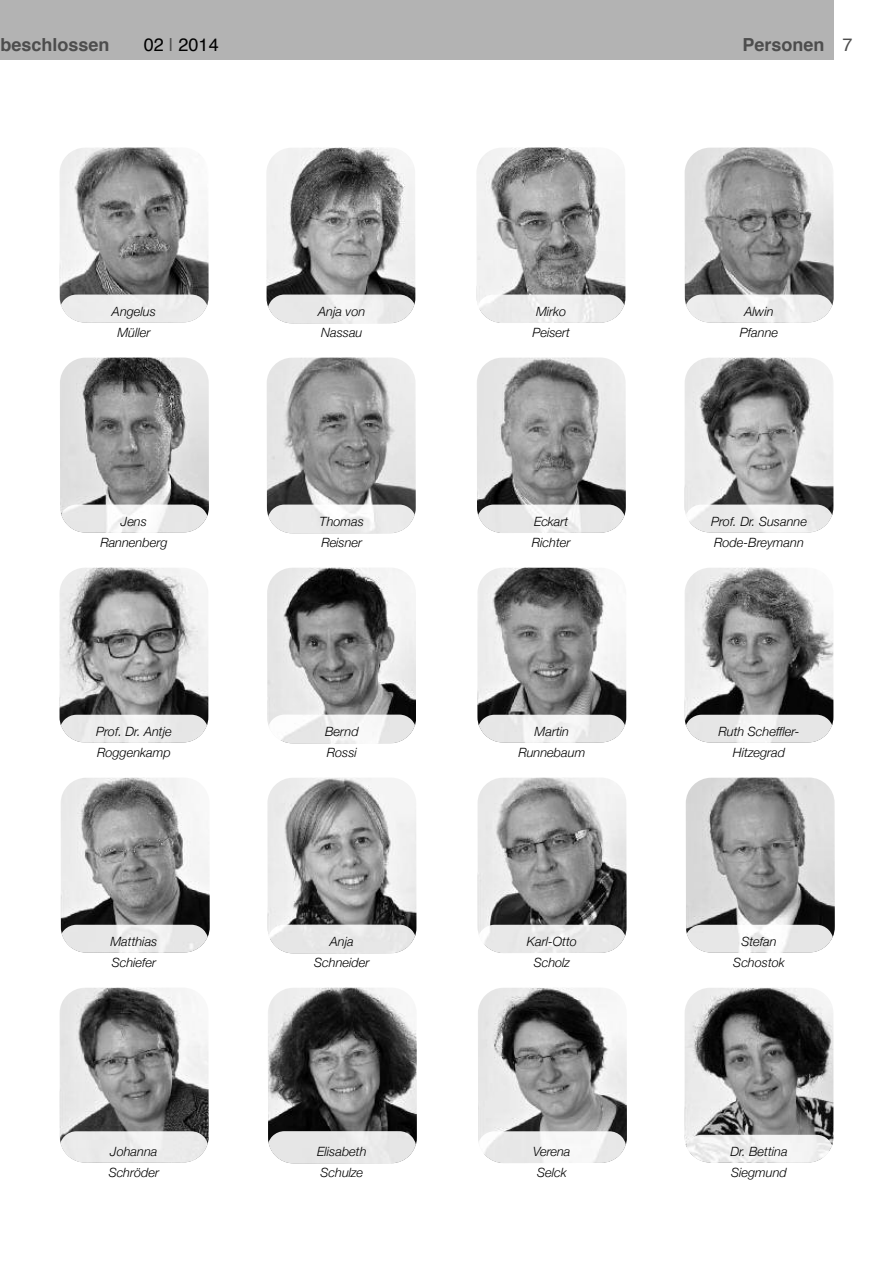
<style>
.page{position:relative;width:893px;height:1263px;background:#fff}
.page>*{position:absolute;margin:0;border:0;box-sizing:border-box;transform-origin:0 0}
.t1{font:700 18px "Helvetica";color:#4d4d4d}
.t2{font:18px "Helvetica";color:#000}
.t3{font:italic 300 12.75px/21px "Helvetica Neue";color:#000}
.s1{color:#4d4d4d}
.s2{font-weight:400}
</style>
<div class="page">
<div style="left:0;top:0;width:834px;height:60px;background:#b3b3b3"></div>
<img style="left:60px;top:148px;width:148px;height:175px;border-radius:26px">
<img style="left:685px;top:148px;width:148px;height:175px;border-radius:26px">
<img style="left:266px;top:148px;width:149px;height:175px;border-radius:26px">
<img style="left:476px;top:148px;width:149px;height:175px;border-radius:26px">
<img style="left:60px;top:358px;width:149px;height:175px;border-radius:26px">
<img style="left:267px;top:358px;width:148px;height:175px;border-radius:26px">
<img style="left:477px;top:358px;width:149px;height:175px;border-radius:26px">
<img style="left:267px;top:568px;width:149px;height:175px;border-radius:26px">
<img style="left:61px;top:778px;width:148px;height:175px;border-radius:26px">
<img style="left:686px;top:778px;width:148px;height:175px;border-radius:26px">
<img style="left:267px;top:778px;width:149px;height:175px;border-radius:26px">
<img style="left:477px;top:778px;width:149px;height:175px;border-radius:26px">
<img style="left:60px;top:988px;width:148px;height:175px;border-radius:26px">
<img style="left:268px;top:988px;width:149px;height:175px;border-radius:26px">
<img style="left:478px;top:988px;width:149px;height:175px;border-radius:26px">
<img style="left:477px;top:568px;width:149px;height:175px;border-radius:26px">
<img style="left:479px;top:715px;width:146px;height:28px">
<img style="left:60px;top:568px;width:148px;height:175px;border-radius:26px">
<img style="left:61px;top:715px;width:146px;height:28px">
<img style="left:685px;top:358px;width:148px;height:174px;border-radius:26px">
<img style="left:685px;top:568px;width:148px;height:174px;border-radius:26px">
<svg style="left:706px;top:725px;width:127px;height:18px"></svg>
<img style="left:686px;top:715px;width:146px;height:27px">
<img style="left:685px;top:988px;width:148px;height:174px;border-radius:26px">
<svg style="left:706px;top:1162px;width:106px;height:1px"></svg>
<img style="left:686px;top:1135px;width:146px;height:27px">
<img style="left:61px;top:295px;width:146px;height:28px">
<svg style="left:267px;top:304px;width:148px;height:20px"></svg>
<img style="left:268px;top:295px;width:146px;height:28px">
<img style="left:478px;top:295px;width:146px;height:28px">
<img style="left:686px;top:295px;width:146px;height:28px">
<img style="left:61px;top:505px;width:146px;height:28px">
<svg style="left:289px;top:533px;width:103px;height:1px"></svg>
<img style="left:268px;top:505px;width:147px;height:28px">
<img style="left:478px;top:505px;width:146px;height:28px">
<svg style="left:706px;top:532px;width:106px;height:1px"></svg>
<img style="left:686px;top:505px;width:146px;height:27px">
<svg style="left:289px;top:743px;width:104px;height:1px"></svg>
<img style="left:268px;top:715px;width:147px;height:28px">
<img style="left:479px;top:925px;width:146px;height:28px">
<img style="left:62px;top:925px;width:146px;height:28px">
<img style="left:687px;top:925px;width:146px;height:28px">
<svg style="left:268px;top:935px;width:148px;height:19px"></svg>
<img style="left:269px;top:925px;width:146px;height:28px">
<img style="left:478px;top:1131px;width:148px;height:32px">
<img style="left:60px;top:1131px;width:148px;height:32px">
<svg style="left:290px;top:1163px;width:104px;height:1px"></svg>
<img style="left:268px;top:1131px;width:148px;height:32px">
<h1 class="t1" style="left:1px;top:37px;width:111px">beschlossen</h1>
<h1 class="t2" style="left:144px;top:37px;width:76px">02 <span class="s1">|</span> 2014</h1>
<h1 class="t1" style="left:742px;top:37px;width:112px">Personen <span class="s2">7</span></h1>
<p class="t3" style="left:112px;top:300px;width:45px;text-align:center">Angelus<br>Müller</p>
<p class="t3" style="left:318px;top:300px;width:49px">Anja von<br>Nassau</p>
<p class="t3" style="left:532px;top:300px;width:39px">Mirko<br>Peisert</p>
<p class="t3" style="left:740px;top:300px;width:40px;text-align:center">Alwin<br>Pfanne</p>
<p class="t3" style="left:100px;top:510px;width:69px;text-align:center">Jens<br>Rannenberg</p>
<p class="t3" style="left:320px;top:510px;width:46px">Thomas<br>Reisner</p>
<p class="t3" style="left:532px;top:510px;width:40px">Eckart<br>Richter</p>
<p class="t3" style="left:711px;top:510px;width:97px">Prof. Dr. Susanne<br>Rode-Breymann</p>
<p class="t3" style="left:96px;top:720px;width:77px">Prof. Dr. Antje<br>Roggenkamp</p>
<p class="t3" style="left:719px;top:720px;width:82px;text-align:center">Ruth Scheffler-<br>Hitzegrad</p>
<p class="t3" style="left:325px;top:720px;width:35px">Bernd<br>Rossi</p>
<p class="t3" style="left:518px;top:720px;width:68px;text-align:center">Martin<br>Runnebaum</p>
<p class="t3" style="left:110px;top:930px;width:48px">Matthias<br>Schiefer</p>
<p class="t3" style="left:733px;top:930px;width:53px;text-align:center">Stefan<br>Schostok</p>
<p class="t3" style="left:527px;top:930px;width:52px;text-align:center">Karl-Otto<br>Scholz</p>
<p class="t3" style="left:314px;top:930px;width:57px;text-align:center">Anja<br>Schneider</p>
<p class="t3" style="left:109px;top:1140px;width:52px">Johanna<br>Schröder</p>
<p class="t3" style="left:317px;top:1140px;width:51px">Elisabeth<br>Schulze</p>
<p class="t3" style="left:533px;top:1140px;width:39px;text-align:center">Verena<br>Selck</p>
<p class="t3" style="left:730px;top:1140px;width:59px">Dr. Bettina<br>Siegmund</p>
</div>
